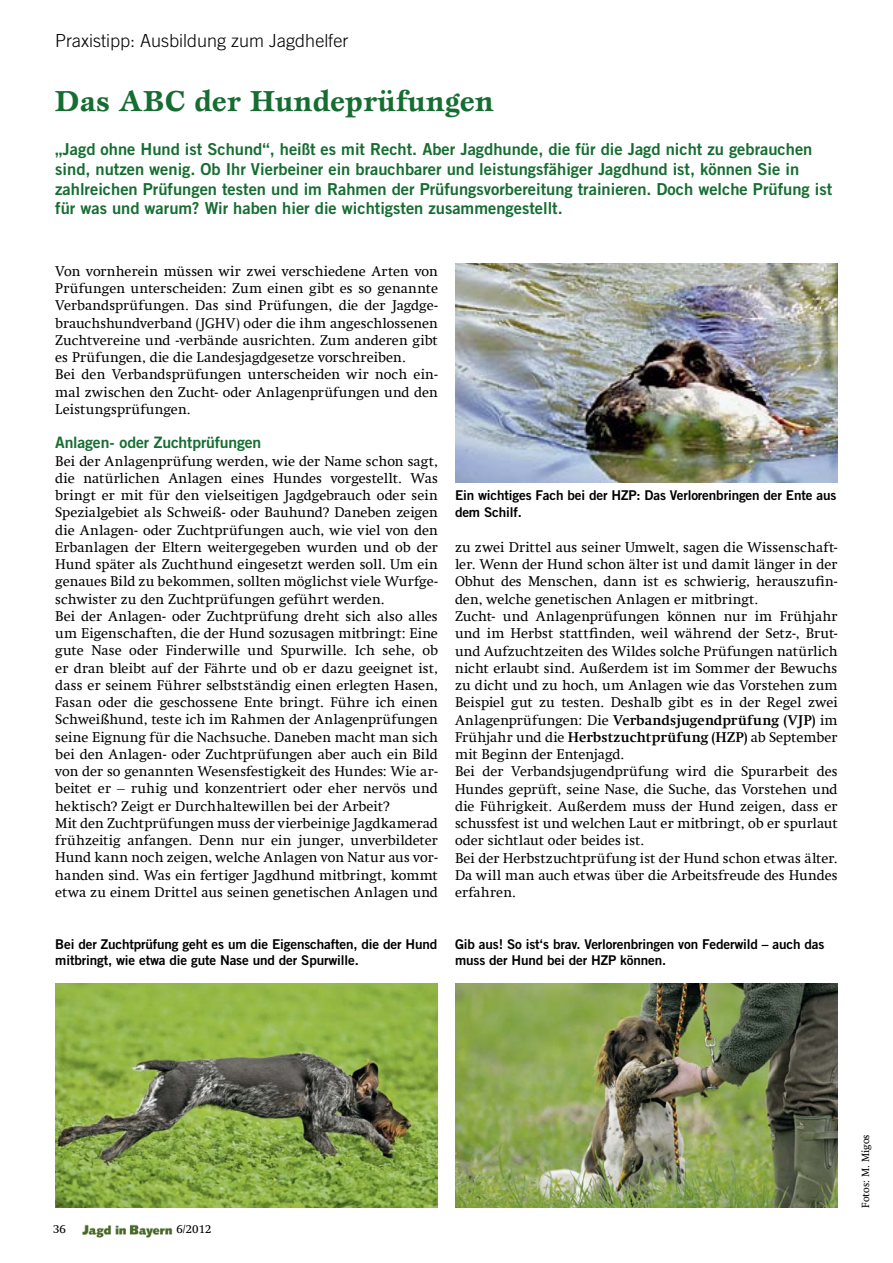
<style>
.page{position:relative;width:893px;height:1263px;background:#fff}
.page>*{position:absolute;margin:0;border:0;box-sizing:border-box;transform-origin:0 0}
.t1{font:700 30px "Esprit Std";color:#156d31}
.t2{font:300 18px "Trade Gothic LT Std";color:#000}
.t3{font:16.5px/19.8px "Trade Gothic LT Std Bd 2";color:#156d31}
.t4{font:15.75px "Trade Gothic LT Std Bd 2";letter-spacing:-.01em;color:#156d31}
.t5{font:14.25px/17.2px "Swift Com";letter-spacing:.005em;color:#000}
.t6{font:13.5px/16.5px "Trade Gothic LT Std Bd 2";letter-spacing:-.01em;color:#000}
.t7{font:12px "Swift Com";color:#000}
.t8{font:10.5px "Swift Com";color:#000}
.s1{font-weight:700}
</style>
<div class="page">
<img style="left:82px;top:1224px;width:91px;height:14px">
<img style="left:455px;top:264px;width:383px;height:219px">
<img style="left:455px;top:983px;width:383px;height:225px">
<img style="left:55px;top:983px;width:383px;height:225px">
<p class="t2" style="left:55px;top:30px;width:295px">Praxistipp: Ausbildung zum Jagdhelfer</p>
<h1 class="t1" style="left:55px;top:82px;width:440px">Das ABC der Hundeprüfungen</h1>
<p class="t3" style="left:55px;top:139px;width:778px">„Jagd ohne Hund ist Schund“, heißt es mit Recht. Aber Jagdhunde, die für die Jagd nicht zu gebrauchen sind, nutzen wenig. Ob Ihr Vierbeiner ein brauchbarer und leistungsfähiger Jagdhund ist, können Sie in zahlreichen Prüfungen testen und im Rahmen der Prüfungsvorbereitung trainieren. Doch welche Prüfung ist für was und warum? Wir haben hier die wichtigsten zusammengestellt.</p>
<p class="t5" style="left:55px;top:262px;width:384px">Von vornherein müssen wir zwei verschiedene Arten von Prüfungen unterscheiden: Zum einen gibt es so genannte Verbandsprüfungen. Das sind Prüfungen, die der Jagdge&shy;brauchshundverband (JGHV) oder die ihm angeschlossenen Zuchtvereine und -verbände ausrichten. Zum anderen gibt es Prüfungen, die die Landesjagdgesetze vorschreiben.<br>Bei den Verbandsprüfungen unterscheiden wir noch ein&shy;mal zwischen den Zucht- oder Anlagenprüfungen und den Leistungsprüfungen.</p>
<p class="t4" style="left:55px;top:433px;width:208px">Anlagen- oder Zuchtprüfungen</p>
<p class="t5" style="left:55px;top:452px;width:384px">Bei der Anlagenprüfung werden, wie der Name schon sagt, die natürlichen Anlagen eines Hundes vorgestellt. Was bringt er mit für den vielseitigen Jagdgebrauch oder sein Spezialgebiet als Schweiß- oder Bauhund? Daneben zeigen die Anlagen- oder Zuchtprüfungen auch, wie viel von den Erbanlagen der Eltern weitergegeben wurden und ob der Hund später als Zuchthund eingesetzt werden soll. Um ein genaues Bild zu bekommen, sollten möglichst viele Wurfge&shy;schwister zu den Zuchtprüfungen geführt werden.<br>Bei der Anlagen- oder Zuchtprüfung dreht sich also alles um Eigenschaften, die der Hund sozusagen mitbringt: Eine gute Nase oder Finderwille und Spurwille. Ich sehe, ob er dran bleibt auf der Fährte und ob er dazu geeignet ist, dass er seinem Führer selbstständig einen erlegten Hasen, Fasan oder die geschossene Ente bringt. Führe ich einen Schweißhund, teste ich im Rahmen der Anlagenprüfungen seine Eignung für die Nachsuche. Daneben macht man sich bei den Anlagen- oder Zuchtprüfungen aber auch ein Bild von der so genannten Wesensfestigkeit des Hundes: Wie ar&shy;beitet er – ruhig und konzentriert oder eher nervös und hektisch? Zeigt er Durchhaltewillen bei der Arbeit?<br>Mit den Zuchtprüfungen muss der vierbeinige Jagdkamerad frühzeitig anfangen. Denn nur ein junger, unverbildeter Hund kann noch zeigen, welche Anlagen von Natur aus vor&shy;handen sind. Was ein fertiger Jagdhund mitbringt, kommt etwa zu einem Drittel aus seinen genetischen Anlagen und</p>
<p class="t6" style="left:455px;top:487px;width:383px">Ein wichtiges Fach bei der HZP: Das Verlorenbringen der Ente aus dem Schilf.</p>
<p class="t5" style="left:455px;top:538px;width:384px">zu zwei Drittel aus seiner Umwelt, sagen die Wissenschaft&shy;ler. Wenn der Hund schon älter ist und damit länger in der Obhut des Menschen, dann ist es schwierig, herauszufin&shy;den, welche genetischen Anlagen er mitbringt.<br>Zucht- und Anlagenprüfungen können nur im Frühjahr und im Herbst stattfinden, weil während der Setz-, Brut&shy;und Aufzuchtzeiten des Wildes solche Prüfungen natürlich nicht erlaubt sind. Außerdem ist im Sommer der Bewuchs zu dicht und zu hoch, um Anlagen wie das Vorstehen zum Beispiel gut zu testen. Deshalb gibt es in der Regel zwei Anlagenprüfungen: Die <span class="s1">Verbandsjugendprüfung (VJP)</span> im Frühjahr und die <span class="s1">Herbstzuchtprüfung (HZP)</span> ab September mit Beginn der Entenjagd.<br>Bei der Verbandsjugendprüfung wird die Spurarbeit des Hundes geprüft, seine Nase, die Suche, das Vorstehen und die Führigkeit. Außerdem muss der Hund zeigen, dass er schussfest ist und welchen Laut er mitbringt, ob er spurlaut oder sichtlaut oder beides ist.<br>Bei der Herbstzuchtprüfung ist der Hund schon etwas älter.<br>Da will man auch etwas über die Arbeitsfreude des Hundes erfahren.</p>
<p class="t6" style="left:55px;top:935px;width:383px">Bei der Zuchtprüfung geht es um die Eigenschaften, die der Hund mitbringt, wie etwa die gute Nase und der Spurwille.</p>
<p class="t6" style="left:455px;top:935px;width:371px">Gib aus! So ist‘s brav. Verlorenbringen von Federwild – auch das muss der Hund bei der HZP können.</p>
<p class="t7" style="left:53px;top:1222px;width:15px">36</p>
<p class="t7" style="left:176px;top:1222px;width:37px">6/2012</p>
<p class="t8" style="left:859px;top:1208px;width:75px;rotate:-90deg">Fotos: M. Migos</p>
</div>
